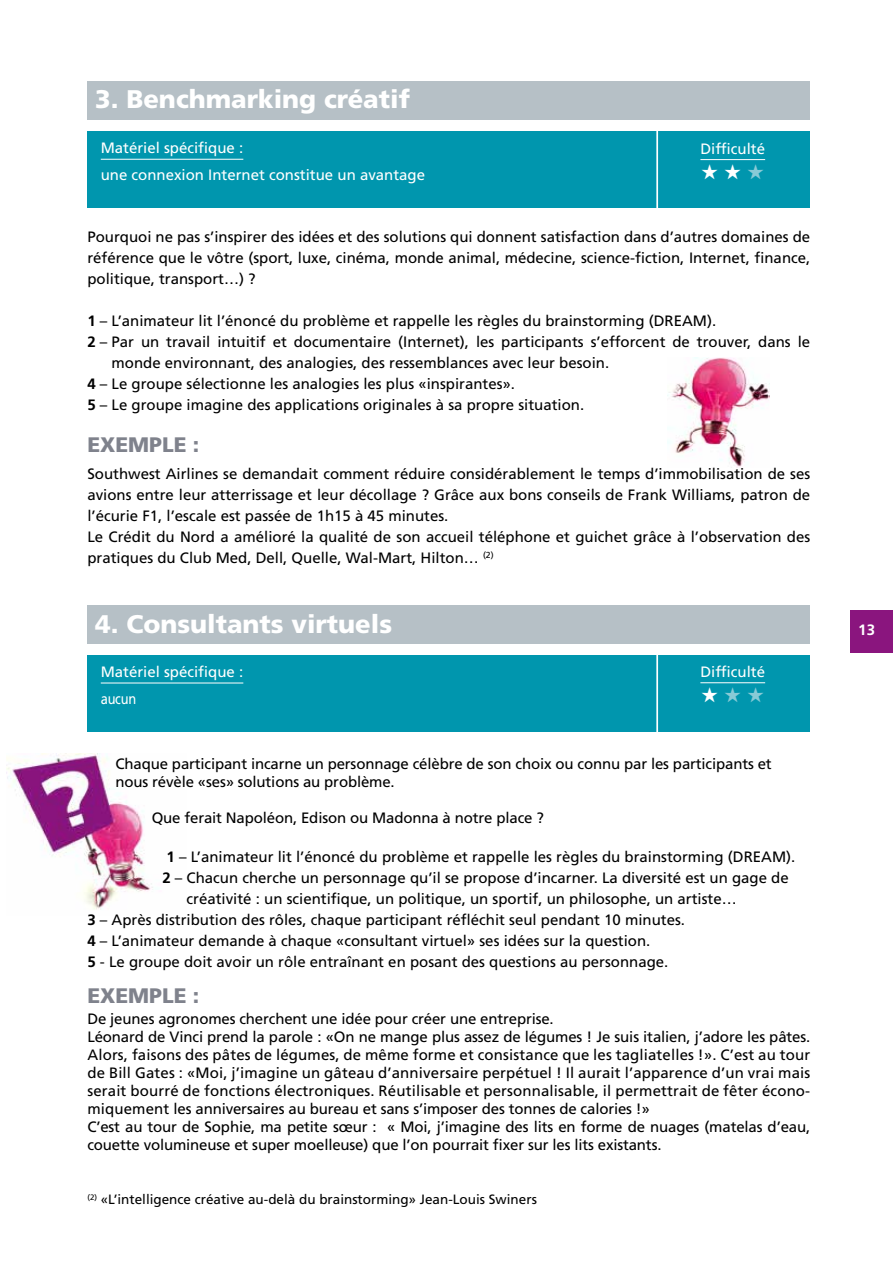
<style>
.page{position:relative;width:893px;height:1263px;background:#fff}
.page>*{position:absolute;margin:0;border:0;box-sizing:border-box;transform-origin:0 0}
.t1{font:900 25.5px "Frutiger LT Std";color:#fff}
.t2{font:900 21px "Frutiger LT Std";color:#7f828c}
.t3{font:21px "Zapf Dingbats ITC";color:#fff}
.t4{font:15px/18px "Frutiger LT Std";color:#000}
.t5{font:15px/27px "Frutiger LT Std";color:#fff}
.t6{font:700 15px "Frutiger LT Std";color:#fff}
.t7{font:13.5px "Frutiger LT Std";color:#000}
.s1{color:#88cad6}
.s2{font-weight:700}
</style>
<div class="page">
<div style="left:850px;top:611px;width:43px;height:42px;background:#8a157e"></div>
<img style="left:6px;top:753px;width:147px;height:157px">
<img style="left:667px;top:358px;width:102px;height:110px">
<div style="left:87px;top:605px;width:723px;height:38px;background:#b6c0c6"></div>
<div style="left:87px;top:81px;width:723px;height:39px;background:#b6c0c6"></div>
<div style="left:88px;top:132px;width:722px;height:76px;background:#0096ae"></div>
<hr style="left:656px;top:123px;width:2px;height:91px;background:#fff">
<hr style="left:700px;top:159px;width:65px;height:1px;background:#fff">
<div style="left:88px;top:655px;width:722px;height:77px;background:#0096ae"></div>
<hr style="left:656px;top:646px;width:2px;height:91px;background:#fff">
<hr style="left:101px;top:159px;width:142px;height:1px;background:#fff">
<hr style="left:700px;top:682px;width:65px;height:1px;background:#fff">
<hr style="left:101px;top:683px;width:142px;height:1px;background:#fff">
<h1 class="t1" style="left:95px;top:84px;width:316px">3. Benchmarking créatif</h1>
<p class="t5" style="left:101px;top:135px;width:326px">Matériel spécifique :<br>une connexion Internet constitue un avantage</p>
<p class="t5" style="left:700px;top:135px;width:66px">Difficulté</p>
<h2 class="t3" style="left:701px;top:162px;width:65px">★ ★ <span class="s1">★</span></h2>
<p class="t4" style="left:87px;top:226px;width:724px;line-height:21px;text-align:justify">Pourquoi ne pas s’inspirer des idées et des solutions qui donnent satisfaction dans d’autres domaines de référence que le vôtre (sport, luxe, cinéma, monde animal, médecine, science-fiction, Internet, finance, politique, transport…) ?</p>
<p class="t4" style="left:87px;top:312px;width:630px"><span class="s2">1</span> – L’animateur lit l’énoncé du problème et rappelle les règles du brainstorming (DREAM).</p>
<p class="t4" style="left:87px;top:333px;width:724px"><span class="s2">2</span> – Par un travail intuitif et documentaire (Internet), les participants s’efforcent de trouver, dans le</p>
<p class="t4" style="left:112px;top:354px;width:499px">monde environnant, des analogies, des ressemblances avec leur besoin.</p>
<p class="t4" style="left:87px;top:375px;width:429px"><span class="s2">4</span> – Le groupe sélectionne les analogies les plus «inspirantes».</p>
<p class="t4" style="left:87px;top:396px;width:498px"><span class="s2">5</span> – Le groupe imagine des applications originales à sa propre situation.</p>
<h2 class="t2" style="left:87px;top:432px;width:114px">Exem ple :</h2>
<p class="t4" style="left:87px;top:463px;width:724px;line-height:21px">Southwest Airlines se demandait comment réduire considérablement le temps d’immobilisation de ses avions entre leur atterrissage et leur décollage ? Grâce aux bons conseils de Frank Williams, patron de l’écurie F1, l’escale est passée de 1h15 à 45 minutes.<br>Le Crédit du Nord a amélioré la qualité de son accueil téléphone et guichet grâce à l’observation des pratiques du Club Med, Dell, Quelle, Wal-Mart, Hilton… <sup>(2)</sup></p>
<h1 class="t1" style="left:95px;top:608px;width:298px">4. Consultants virtuels</h1>
<p class="t5" style="left:101px;top:658px;width:144px">Matériel spécifique : aucun</p>
<p class="t5" style="left:700px;top:658px;width:66px">Difficulté</p>
<h2 class="t3" style="left:701px;top:685px;width:65px">★ <span class="s1">★ ★</span></h2>
<p class="t4" style="left:116px;top:755px;width:658px">Chaque participant incarne un personnage célèbre de son choix ou connu par les participants et nous révèle «ses» solutions au problème.</p>
<p class="t4" style="left:152px;top:809px;width:394px">Que ferait Napoléon, Edison ou Madonna à notre place ?</p>
<p class="t4" style="left:167px;top:848px;width:630px"><span class="s2">1</span> – L’animateur lit l’énoncé du problème et rappelle les règles du brainstorming (DREAM).</p>
<p class="t4" style="left:162px;top:869px;width:628px"><span class="s2">2</span> – Chacun cherche un personnage qu’il se propose d’incarner. La diversité est un gage de</p>
<p class="t4" style="left:187px;top:890px;width:552px">créativité : un scientifique, un politique, un sportif, un philosophe, un artiste…</p>
<p class="t4" style="left:87px;top:911px;width:599px"><span class="s2">3</span> – Après distribution des rôles, chaque participant réfléchit seul pendant 10 minutes.</p>
<p class="t4" style="left:87px;top:932px;width:564px"><span class="s2">4</span> – L’animateur demande à chaque «consultant virtuel» ses idées sur la question.</p>
<p class="t4" style="left:87px;top:953px;width:582px"><span class="s2">5</span> - Le groupe doit avoir un rôle entraînant en posant des questions au personnage.</p>
<h2 class="t2" style="left:87px;top:983px;width:114px">Exem ple :</h2>
<p class="t4" style="left:87px;top:1010px;width:724px">De jeunes agronomes cherchent une idée pour créer une entreprise.<br>Léonard de Vinci prend la parole : «On ne mange plus assez de légumes ! Je suis italien, j’adore les pâtes.<br>Alors, faisons des pâtes de légumes, de même forme et consistance que les tagliatelles !». C’est au tour de Bill Gates : «Moi, j’imagine un gâteau d’anniversaire perpétuel ! Il aurait l’apparence d’un vrai mais serait bourré de fonctions électroniques. Réutilisable et personnalisable, il permettrait de fêter écono&shy;miquement les anniversaires au bureau et sans s’imposer des tonnes de calories !»<br>C’est au tour de Sophie, ma petite sœur : « Moi, j’imagine des lits en forme de nuages (matelas d’eau, couette volumineuse et super moelleuse) que l’on pourrait fixer sur les lits existants.</p>
<p class="t7" style="left:87px;top:1191px;width:451px"><sup>(2)</sup> «L’intelligence créative au-delà du brainstorming» Jean-Louis Swiners</p>
<p class="t6" style="left:858px;top:621px;width:18px">13</p>
</div>
